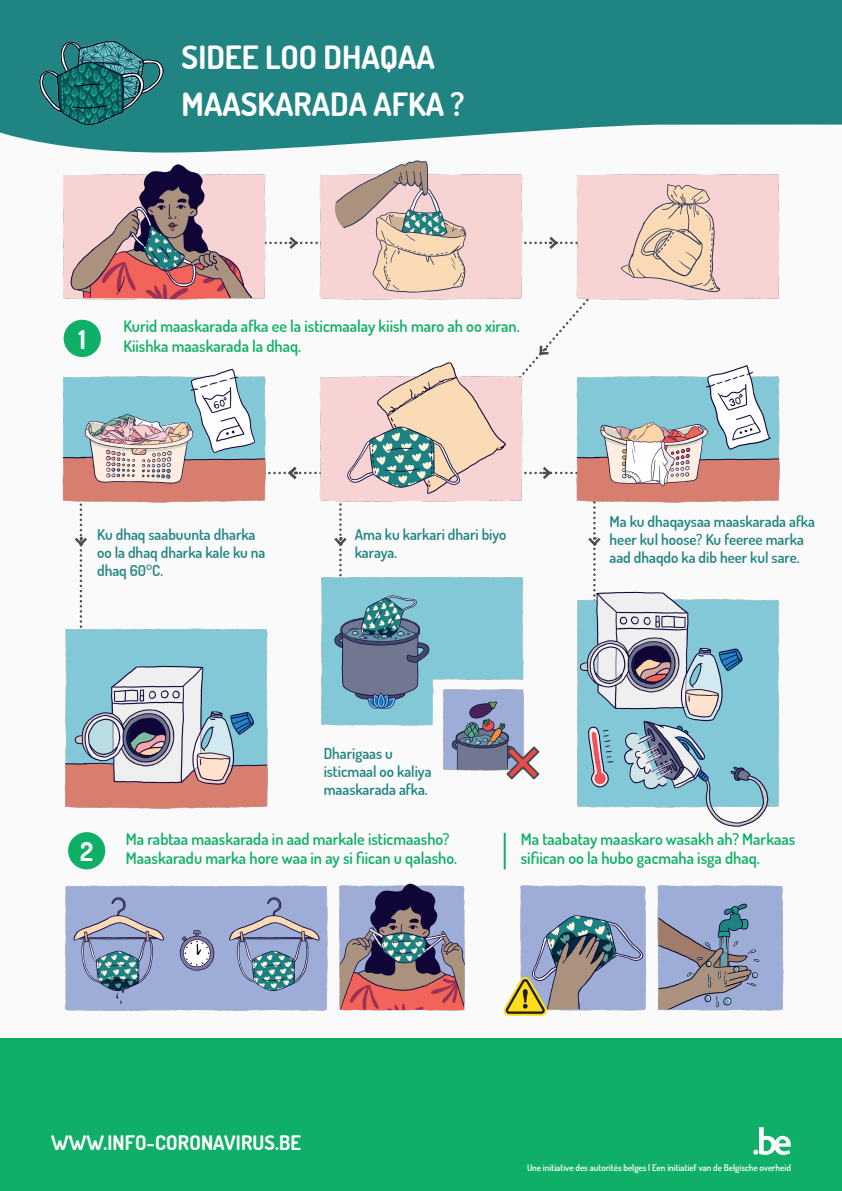
<style>
.page{position:relative;width:842px;height:1191px;background:#fff}
.page>*{position:absolute;margin:0;border:0;box-sizing:border-box;transform-origin:0 0}
.t1{font:700 32px/47px "Dosis";color:#fff}
.t2{font:700 26px "Dosis";color:#fff}
.t3{font:700 20px "Dosis";letter-spacing:.01em;color:#fff}
.t4{font:600 16px/19.2px "Dosis";color:#10af67}
.t5{font:600 15px/18px "Dosis";color:#208481}
.t6{font:600 9px "Dosis";color:#fff}
</style>
<div class="page">
<img style="left:0;top:0;width:842px;height:1191px">
<div style="left:64px;top:320px;width:37px;height:37px;background:#10af67;border-radius:50%"></div>
<div style="left:68px;top:832px;width:37px;height:37px;background:#10af67;border-radius:50%"></div>
<svg style="left:503px;top:977px;width:44px;height:38px"></svg>
<img style="left:174px;top:922px;width:53px;height:55px">
<svg style="left:505px;top:744px;width:36px;height:37px"></svg>
<p class="t1" style="left:182px;top:32px;width:284px">SIDEE LOO DHAQAA<br>MAASKARADA AFKA ?</p>
<p class="t2" style="left:79px;top:321px;width:9px">1</p>
<p class="t4" style="left:123px;top:316px;width:398px">Kurid maaskarada afka ee la isticmaalay kiish maro ah oo xiran.</p>
<p class="t4" style="left:123px;top:335px;width:179px">Kiishka maaskarada la dhaq.</p>
<p class="t5" style="left:97px;top:524px;width:170px">Ku dhaq saabuunta dharka oo la dhaq dharka kale ku na dhaq 60° .C</p>
<p class="t5" style="left:355px;top:524px;width:153px">Ama ku karkari dhari biyo karaya.</p>
<p class="t5" style="left:324px;top:744px;width:109px">Dharigaas u isticmaal oo kaliya maaskarada afka.</p>
<p class="t5" style="left:609px;top:512px;width:207px">Ma ku dhaqaysaa maaskarada afka heer kul hoose? Ku feeree marka aad dhaqdo ka dib heer kul sare.</p>
<p class="t2" style="left:80px;top:834px;width:15px">2</p>
<p class="t4" style="left:126px;top:828px;width:325px">Ma rabtaa maaskarada in aad markale isticmaasho?</p>
<p class="t4" style="left:521px;top:828px;width:276px">Ma taabatay maaskaro wasakh ah? Markaas sifiican oo la hubo gacmaha isga dhaq.</p>
<p class="t4" style="left:126px;top:848px;width:333px">Maaskaradu marka hore waa in ay si fiican u qalasho.</p>
<p class="t3" style="left:51px;top:1128px;width:252px">WWW.INFO-CORONAVIRUS.BE</p>
<p class="t6" style="left:527px;top:1161px;width:265px">Une initiative des autorités belges | Een initiatief van de Belgische overheid</p>
</div>
